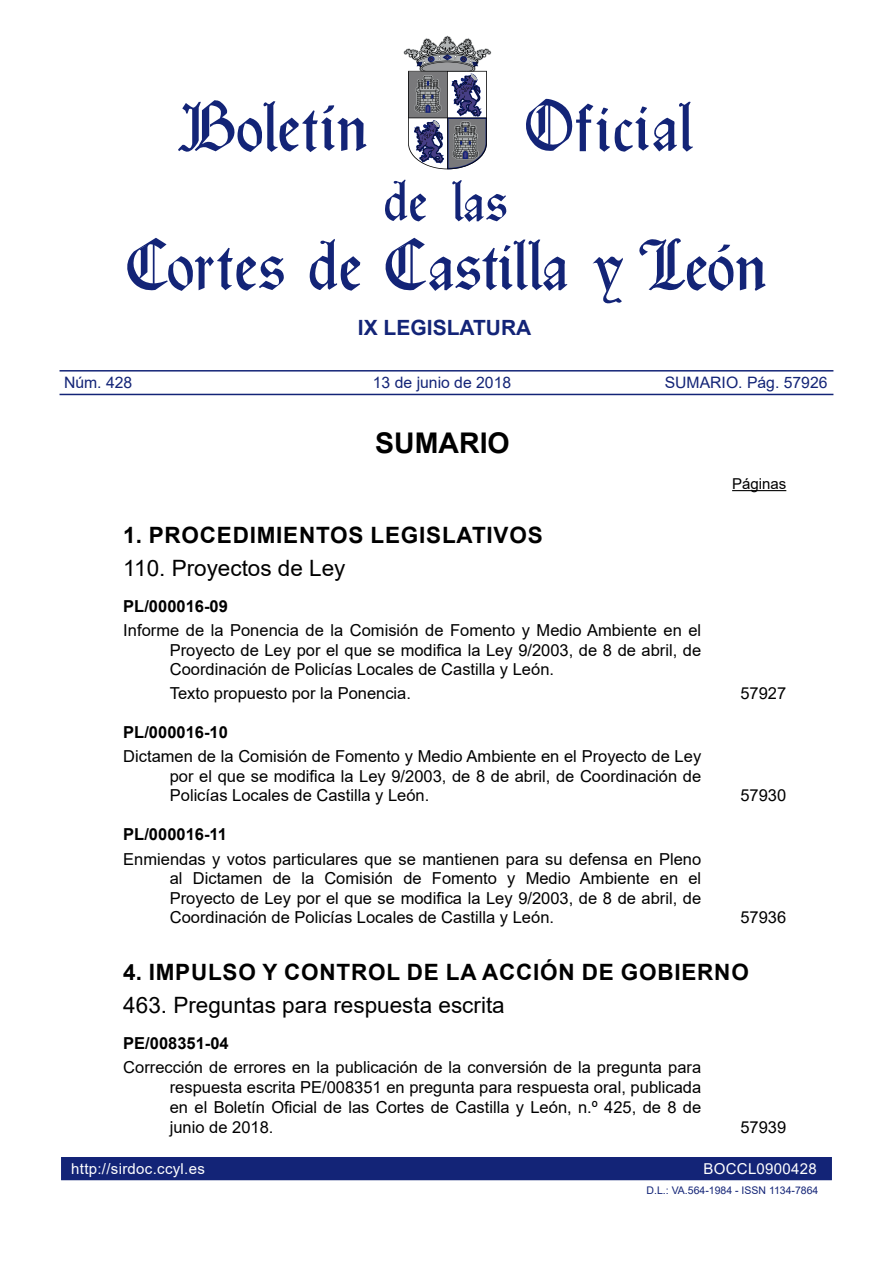
<style>
.page{position:relative;width:893px;height:1263px;background:#fff}
.page>*{position:absolute;margin:0;border:0;box-sizing:border-box;transform-origin:0 0}
.t1{font:700 28.5px "Arial";color:#000}
.Apartado1{font:700 22.5px "Arial";letter-spacing:.035em;color:#000}
.SubApartado1{font:22.5px "Arial";color:#000}
.t2{font:700 21px "Arial";color:#132477}
.Sumario{font:16.5px/19.6px "Arial";color:#000;text-align:justify}
.ReferenciaEntrada{font:700 16.5px "Arial";color:#000}
.FasesTramitación{font:16.5px "Arial";color:#000}
.t3{font:15.75px "Arial";color:#132477}
.t4{font:15px "Arial";letter-spacing:.02em;color:#fff}
.Paginas{font:15px "Arial";color:#000}
.t5{font:10.5px "Arial";color:#132477}
</style>
<div class="page">
<svg style="left:639px;top:238px;width:127px;height:53px"></svg>
<svg style="left:127px;top:238px;width:157px;height:53px"></svg>
<svg style="left:178px;top:100px;width:189px;height:52px"></svg>
<svg style="left:309px;top:239px;width:51px;height:52px"></svg>
<svg style="left:592px;top:257px;width:31px;height:46px"></svg>
<svg style="left:385px;top:238px;width:182px;height:53px"></svg>
<svg style="left:526px;top:99px;width:47px;height:52px"></svg>
<hr style="left:576px;top:120px;width:15px;height:3px;background:#132477">
<svg style="left:579px;top:102px;width:114px;height:50px"></svg>
<svg style="left:385px;top:35px;width:121px;height:187px"></svg>
<hr style="left:60px;top:394px;width:773px;height:1px;background:#132477">
<hr style="left:60px;top:370px;width:773px;height:2px;background:#132477">
<div style="left:60px;top:1156px;width:773px;height:25px;background:#132477"></div>
<div style="left:60px;top:1155px;width:773px;height:27px;border:2px solid #fff"></div>
<hr style="left:732px;top:490px;width:54px;height:1px;background:#000">
<p class="t2" style="left:358px;top:313px;width:175px">IX LEGISLATURA</p>
<p class="t3" style="left:64px;top:371px;width:70px">Núm. 428</p>
<p class="t3" style="left:373px;top:371px;width:140px">13 de junio de 2018</p>
<p class="t3" style="left:665px;top:371px;width:164px">SUMARIO. Pág. 57926</p>
<h1 class="t1" style="left:375px;top:423px;width:136px">SUMARIO</h1>
<p class="Paginas" style="left:732px;top:473px;width:56px">Páginas</p>
<p class="Apartado1" style="left:123px;top:519px;width:421px">1. PROCEDIMIENTOS LEGISLATIVOS</p>
<p class="SubApartado1" style="left:123px;top:553px;width:224px">110. Proyectos de Ley</p>
<p class="ReferenciaEntrada" style="left:123px;top:594px;width:106px">PL/000016-09</p>
<p class="Sumario" style="left:170px;top:620px;width:533px;text-indent:-46px">Informe de la Ponencia de la Comisión de Fomento y Medio Ambiente en el Proyecto de Ley por el que se modifica la Ley 9/2003, de 8 de abril, de Coordinación de Policías Locales de Castilla y León.</p>
<p class="FasesTramitación" style="left:170px;top:682px;width:243px">Texto propuesto por la Ponencia.</p>
<p class="FasesTramitación" style="left:740px;top:682px;width:47px">57927</p>
<p class="ReferenciaEntrada" style="left:123px;top:720px;width:106px">PL/000016-10</p>
<p class="Sumario" style="left:170px;top:746px;width:533px;text-indent:-46px">Dictamen de la Comisión de Fomento y Medio Ambiente en el Proyecto de Ley por el que se modifica la Ley 9/2003, de 8 de abril, de Coordinación de Policías Locales de Castilla y León.</p>
<p class="Sumario" style="left:740px;top:786px;width:47px">57930</p>
<p class="ReferenciaEntrada" style="left:123px;top:823px;width:105px">PL/000016-11</p>
<p class="Sumario" style="left:170px;top:849px;width:533px;text-indent:-46px">Enmiendas y votos particulares que se mantienen para su defensa en Pleno al Dictamen de la Comisión de Fomento y Medio Ambiente en el Proyecto de Ley por el que se modifica la Ley 9/2003, de 8 de abril, de Coordinación de Policías Locales de Castilla y León.</p>
<p class="Sumario" style="left:740px;top:908px;width:47px">57936</p>
<p class="Apartado1" style="left:123px;top:956px;width:627px">4. IMPULSO Y CONTROL DE LA ACCIÓN DE GOBIERNO</p>
<p class="SubApartado1" style="left:123px;top:989px;width:383px">463. Preguntas para respuesta escrita</p>
<p class="ReferenciaEntrada" style="left:123px;top:1031px;width:107px">PE/008351-04</p>
<p class="Sumario" style="left:170px;top:1057px;width:533px;text-indent:-46px">Corrección de errores en la publicación de la conversión de la pregunta para respuesta escrita PE/008351 en pregunta para respuesta oral, publicada en el Boletín Oficial de las Cortes de Castilla y León, n.º 425, de 8 de junio de 2018.</p>
<p class="Sumario" style="left:740px;top:1117px;width:47px">57939</p>
<p class="t4" style="left:71px;top:1158px;width:135px">http://sirdoc.ccyl.es</p>
<p class="t4" style="left:703px;top:1158px;width:115px">BOCCL0900428</p>
<p class="t5" style="left:647px;top:1183px;width:173px">D.L.: VA.564-1984 - ISSN 1134-7864</p>
</div>
